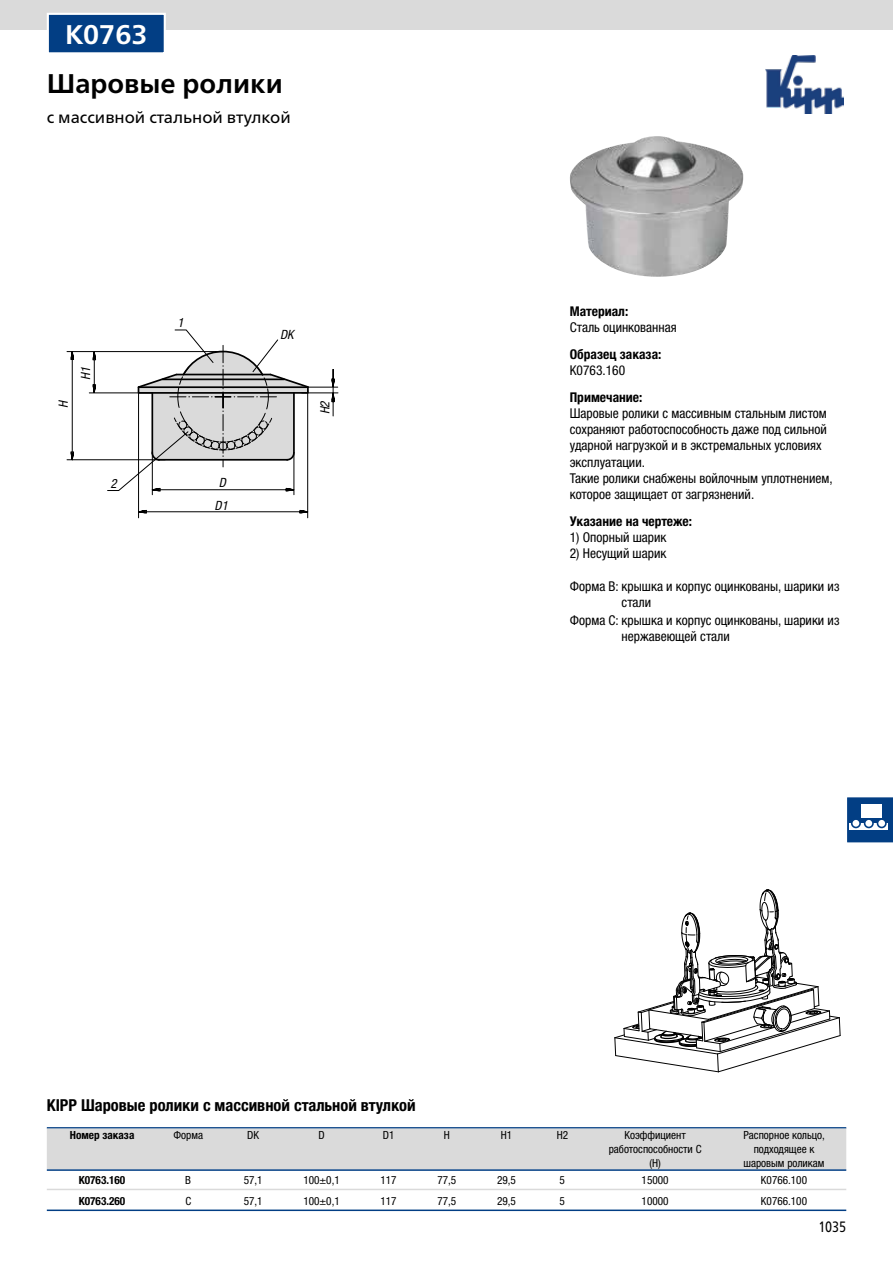
<style>
.page{position:relative;width:893px;height:1263px;background:#fff}
.page>*{position:absolute;margin:0;border:0;box-sizing:border-box;transform-origin:0 0}
.t1{font:700 27px "Frutiger Neue LTW1 G";color:#000}
.t2{font:700 27px "Frutiger Neue LTW1 G";color:#fff}
.t3{font:700 condensed 16.5px "Helvetica Neue LTW1 G";color:#000}
.t4{font:16.5px "Frutiger Neue LTW1 G";color:#000}
.t5{font:15px "Frutiger Neue LTW1 G";color:#000;scale:.81 1}
.t6{font:condensed 13.5px/16.2px "Helvetica Neue LTW1 G";color:#000}
.t7{font:700 condensed 13.5px "Helvetica Neue LTW1 G";color:#000}
.t8{font:italic condensed 12.75px "Helvetica Neue LTW1 G";color:#000}
.t9{font:condensed 11.25px "Helvetica Neue LTW1 G";color:#000}
.t10{font:700 condensed 11.25px "Helvetica Neue LTW1 G";color:#000}
</style>
<div class="page">
<img style="left:765px;top:55px;width:79px;height:58px">
<div style="left:0;top:0;width:893px;height:30px;background:#dadada"></div>
<svg style="left:847px;top:797px;width:46px;height:46px"></svg>
<img style="left:570px;top:136px;width:174px;height:141px">
<hr style="left:152px;top:451px;width:1px;height:44px;background:#000">
<hr style="left:293px;top:452px;width:1px;height:43px;background:#000">
<svg style="left:139px;top:509px;width:170px;height:5px"></svg>
<hr style="left:138px;top:391px;width:1px;height:127px;background:#000">
<hr style="left:307px;top:390px;width:1px;height:128px;background:#000">
<svg style="left:331px;top:369px;width:4px;height:48px"></svg>
<hr style="left:302px;top:392px;width:36px;height:1px;background:#000">
<svg style="left:92px;top:352px;width:5px;height:42px"></svg>
<hr style="left:89px;top:392px;width:63px;height:1px;background:#000">
<hr style="left:306px;top:387px;width:32px;height:1px;background:#000">
<svg style="left:70px;top:352px;width:5px;height:109px"></svg>
<hr style="left:67px;top:459px;width:98px;height:1px;background:#000">
<hr style="left:67px;top:351px;width:156px;height:1px;background:#000">
<svg style="left:107px;top:329px;width:203px;height:163px"></svg>
<svg style="left:614px;top:889px;width:227px;height:184px"></svg>
<div style="left:48px;top:14px;width:117px;height:39px;background:#023e84"></div>
<div style="left:47px;top:13px;width:119px;height:41px;border:2px solid #fff"></div>
<hr style="left:47px;top:1127px;width:799px;height:1px;background:#023e84">
<div style="left:47px;top:1128px;width:799px;height:41px;background:#dadada"></div>
<hr style="left:47px;top:1169px;width:799px;height:2px;background:#023e84">
<hr style="left:47px;top:1189px;width:799px;height:1px;background:#dadada">
<hr style="left:47px;top:1209px;width:799px;height:2px;background:#023e84">
<h1 class="t2" style="left:65px;top:18px;width:84px">K0763</h1>
<h1 class="t1" style="left:47px;top:67px;width:238px">Шаровые ролики</h1>
<p class="t4" style="left:47px;top:105px;width:246px">с массивной стальной втулкой</p>
<p class="t8" style="left:56px;top:408px;width:9px;rotate:-90deg">H</p>
<p class="t8" style="left:78px;top:380px;width:14px;rotate:-90deg">H1</p>
<p class="t8" style="left:110px;top:476px;width:8px">2</p>
<p class="t8" style="left:177px;top:315px;width:8px">1</p>
<p class="t8" style="left:219px;top:475px;width:9px">D</p>
<p class="t8" style="left:215px;top:498px;width:15px">D1</p>
<p class="t8" style="left:280px;top:327px;width:15px">DK</p>
<p class="t8" style="left:318px;top:414px;width:15px;rotate:-90deg">H2</p>
<p class="t7" style="left:570px;top:303px;width:60px">Материал:</p>
<p class="t6" style="left:570px;top:319px;width:108px">Сталь оцинкованная</p>
<p class="t7" style="left:570px;top:346px;width:93px">Образец заказа:</p>
<p class="t6" style="left:570px;top:362px;width:57px">K0763.160</p>
<p class="t7" style="left:570px;top:389px;width:74px">Примечание:</p>
<p class="t6" style="left:570px;top:405px;width:264px">Шаровые ролики с массивным стальным листом сохраняют работоспособность даже под сильной ударной нагрузкой и в экстремальных условиях эксплуатации.<br>Такие ролики снабжены войлочным уплотнением, которое защищает от загрязнений.</p>
<p class="t7" style="left:570px;top:513px;width:124px">Указание на чертеже:</p>
<p class="t6" style="left:570px;top:529px;width:98px">1) Опорный шарик</p>
<p class="t6" style="left:570px;top:545px;width:98px">2) Несущий шарик</p>
<p class="t6" style="left:622px;top:578px;width:219px;text-indent:-52px">Форма B: крышка и корпус оцинкованы, шарики из стали</p>
<p class="t6" style="left:622px;top:612px;width:219px;text-indent:-52px">Форма C: крышка и корпус оцинкованы, шарики из нержавеющей стали</p>
<p class="t3" style="left:47px;top:1095px;width:370px">KIPP Шаровые ролики с массивной стальной втулкой</p>
<p class="t10" style="left:70px;top:1128px;width:66px">Номер заказа</p>
<p class="t9" style="left:173px;top:1128px;width:31px">Форма</p>
<p class="t9" style="left:247px;top:1128px;width:13px">DK</p>
<p class="t9" style="left:318px;top:1128px;width:8px">D</p>
<p class="t9" style="left:383px;top:1128px;width:13px">D1</p>
<p class="t9" style="left:444px;top:1128px;width:8px">H</p>
<p class="t9" style="left:501px;top:1128px;width:13px">H1</p>
<p class="t9" style="left:557px;top:1128px;width:13px">H2</p>
<p class="t9" style="left:624px;top:1128px;width:63px">Коэффициент</p>
<p class="t9" style="left:744px;top:1128px;width:83px">Распорное кольцо,</p>
<p class="t9" style="left:609px;top:1142px;width:94px">работоспособности C</p>
<p class="t9" style="left:754px;top:1142px;width:62px">подходящее к</p>
<p class="t9" style="left:649px;top:1156px;width:13px">(Н)</p>
<p class="t9" style="left:743px;top:1156px;width:83px">шаровым роликам</p>
<p class="t10" style="left:79px;top:1174px;width:48px">K0763.160</p>
<p class="t9" style="left:185px;top:1174px;width:7px">B</p>
<p class="t9" style="left:244px;top:1174px;width:20px">57,1</p>
<p class="t9" style="left:303px;top:1174px;width:38px">100±0,1</p>
<p class="t9" style="left:380px;top:1174px;width:18px">117</p>
<p class="t9" style="left:437px;top:1174px;width:20px">77,5</p>
<p class="t9" style="left:497px;top:1174px;width:20px">29,5</p>
<p class="t9" style="left:560px;top:1174px;width:7px">5</p>
<p class="t9" style="left:642px;top:1174px;width:28px">15000</p>
<p class="t9" style="left:761px;top:1174px;width:48px">K0766.100</p>
<p class="t10" style="left:79px;top:1194px;width:48px">K0763.260</p>
<p class="t9" style="left:185px;top:1195px;width:7px">C</p>
<p class="t9" style="left:244px;top:1195px;width:20px">57,1</p>
<p class="t9" style="left:303px;top:1195px;width:38px">100±0,1</p>
<p class="t9" style="left:380px;top:1195px;width:18px">117</p>
<p class="t9" style="left:437px;top:1195px;width:20px">77,5</p>
<p class="t9" style="left:497px;top:1195px;width:20px">29,5</p>
<p class="t9" style="left:560px;top:1195px;width:7px">5</p>
<p class="t9" style="left:642px;top:1195px;width:28px">10000</p>
<p class="t9" style="left:761px;top:1195px;width:48px">K0766.100</p>
<p class="t5" style="left:818px;top:1215px;width:36px">1035</p>
</div>
